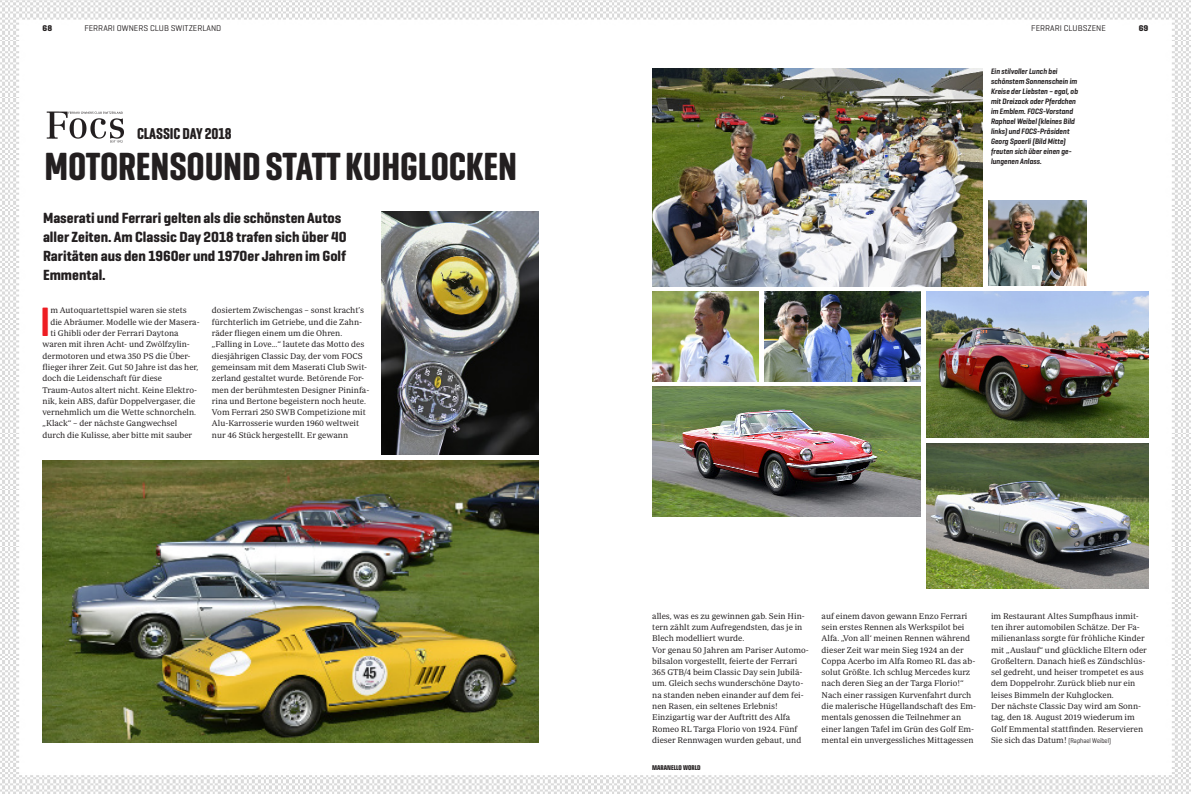
<style>
.page{position:relative;width:1191px;height:794px;background:#fff}
.page>*{position:absolute;margin:0;border:0;box-sizing:border-box;transform-origin:0 0}
.Grundtext_Initial{font:600 41.7px "Geogrotesque Cond";color:#ee1d23}
.t1{font:700 40px "Geogrotesque Comp";letter-spacing:-.005em;color:#231f20}
.Grundtext_H2-1{font:700 16px "Geogrotesque Comp";color:#231f20}
.Vorspann{font:700 15px/19px "Geogrotesque Cond";color:#231f20}
.Grundtext{font:8.5px/11.3px "Periodico Text Lg";color:#231f20}
.Grundtext_Initial-2{font:8.5px/11.3px "Periodico Text Lg";color:#231f20}
.t2{font:8.5px "Geogrotesque";color:#231f20}
.t3{font:700 8.5px "Geogrotesque";color:#231f20}
.BU{font:italic 600 8px/10px "Geogrotesque Cond";color:#231f20}
.t4{font:700 condensed 7px "Eurostile Next LT Pro";color:#231f20}
.s1{font-family:"Geogrotesque Cond";font-size:7px}
</style>
<div class="page">
<img style="left:0;top:0;width:1191px;height:794px">
<img style="left:46px;top:111px;width:79px;height:32px">
<img style="left:43px;top:460px;width:496px;height:283px">
<img style="left:381px;top:212px;width:158px;height:243px">
<img style="left:652px;top:68px;width:330px;height:218px">
<img style="left:765px;top:291px;width:156px;height:90px">
<img style="left:926px;top:443px;width:222px;height:145px">
<img style="left:652px;top:387px;width:269px;height:130px">
<img style="left:926px;top:291px;width:222px;height:147px">
<img style="left:652px;top:291px;width:107px;height:90px">
<img style="left:988px;top:200px;width:98px;height:85px">
<p class="t3" style="left:43px;top:23px;width:11px">68</p>
<p class="t2" style="left:84px;top:23px;width:139px">FERRARI OWNERS CLUB SWITZERLAND</p>
<p class="t2" style="left:1031px;top:23px;width:76px">FERRARI CLUBSZENE</p>
<p class="t3" style="left:1138px;top:23px;width:11px">69</p>
<p class="Grundtext_H2-1" style="left:137px;top:124px;width:96px">CLASSIC DAY 2018</p>
<p class="t1" style="left:44px;top:141px;width:474px">MOTORENSOUND STATT KUHGLOCKEN</p>
<p class="Vorspann" style="left:43px;top:208px;width:305px">Maserati und Ferrari gelten als die schönsten Autos aller Zeiten. Am Classic Day 2018 trafen sich über 40<br>Raritäten aus den 1960er und 1970er Jahren im Golf Emmental.</p>
<p class="Grundtext_Initial" style="left:40px;top:296px;width:12px">I</p>
<p class="Grundtext_Initial-2" style="left:50px;top:305px;width:138px">m Autoquartettspiel waren sie stets</p>
<p class="Grundtext_Initial-2" style="left:212px;top:305px;width:154px">dosiertem Zwischengas – sonst kracht’s fürchterlich im Getriebe, und die Zahn&shy;räder fliegen einem um die Ohren.</p>
<p class="Grundtext" style="left:212px;top:338px;width:159px">„Falling in Love...“ lautete das Motto des diesjährigen Classic Day, der vom FOCS gemeinsam mit dem Maserati Club Swit&shy;zerland gestaltet wurde. Betörende For&shy;men der berühmtesten Designer Pininfa&shy;rina und Bertone begeistern noch heute.<br>Vom Ferrari 250 SWB Competizione mit Alu-Karrosserie wurden 1960 weltweit nur 46 Stück hergestellt. Er gewann</p>
<p class="Grundtext_Initial-2" style="left:50px;top:316px;width:151px">die Abräumer. Modelle wie der Masera-</p>
<p class="Grundtext_Initial-2" style="left:50px;top:327px;width:130px">ti Ghibli oder der Ferrari Daytona</p>
<p class="Grundtext_Initial-2" style="left:43px;top:338px;width:149px">waren mit ihren Acht- und Zwölfzylin-</p>
<p class="Grundtext_Initial-2" style="left:43px;top:350px;width:149px">dermotoren und etwa 350 PS die Über-</p>
<p class="Grundtext_Initial-2" style="left:43px;top:361px;width:157px">flieger ihrer Zeit. Gut 50 Jahre ist das her,</p>
<p class="Grundtext_Initial-2" style="left:43px;top:372px;width:121px">doch die Leidenschaft für diese</p>
<p class="Grundtext_Initial-2" style="left:43px;top:384px;width:156px">Traum-Autos altert nicht. Keine Elektro-</p>
<p class="Grundtext_Initial-2" style="left:43px;top:395px;width:154px">nik, kein ABS, dafür Doppelvergaser, die</p>
<p class="Grundtext_Initial-2" style="left:43px;top:406px;width:155px">vernehmlich um die Wette schnorcheln.</p>
<p class="Grundtext_Initial-2" style="left:43px;top:418px;width:136px">„Klack“ – der nächste Gangwechsel</p>
<p class="Grundtext_Initial-2" style="left:43px;top:429px;width:151px">durch die Kulisse, aber bitte mit sauber</p>
<p class="BU" style="left:991px;top:66px;width:89px">Ein stilvoller Lunch bei schönstem Sonnenschein im<br>Kreise der Liebsten – egal, ob mit Dreizack oder Pferdchen im Emblem. FOCS-Vorstand<br>Raphael Weibel (kleines Bild links) und FOCS-Präsident<br>Georg Spoerli (Bild Mitte) freuten sich über einen ge&shy;lungenen Anlass.</p>
<p class="Grundtext" style="left:652px;top:610px;width:154px">alles, was es zu gewinnen gab. Sein Hin&shy;tern zählt zum Aufregendsten, das je in<br>Blech modelliert wurde.</p>
<p class="Grundtext" style="left:652px;top:644px;width:158px">Vor genau 50 Jahren am Pariser Automo&shy;bilsalon vorgestellt, feierte der Ferrari 365 GTB/4 beim Classic Day sein Jubilä&shy;um. Gleich sechs wunderschöne Dayto&shy;na standen neben einander auf dem fei&shy;nen Rasen, ein seltenes Erlebnis!</p>
<p class="Grundtext" style="left:652px;top:711px;width:151px">Einzigartig war der Auftritt des Alfa<br>Romeo RL Targa Florio von 1924. Fünf dieser Rennwagen wurden gebaut, und</p>
<p class="t4" style="left:652px;top:764px;width:50px">MARANELLO WORLD</p>
<p class="Grundtext" style="left:821px;top:610px;width:155px">auf einem davon gewann Enzo Ferrari sein erstes Rennen als Werkspilot bei Alfa. „Von all‘ meinen Rennen während dieser Zeit war mein Sieg 1924 an der Coppa Acerbo im Alfa Romeo RL das ab&shy;solut Größte. Ich schlug Mercedes kurz nach deren Sieg an der Targa Florio!“</p>
<p class="Grundtext" style="left:821px;top:689px;width:156px">Nach einer rassigen Kurvenfahrt durch die malerische Hügellandschaft des Em&shy;mentals genossen die Teilnehmer an einer langen Tafel im Grün des Golf Em&shy;mental ein unvergessliches Mittagessen</p>
<p class="Grundtext" style="left:991px;top:610px;width:157px">im Restaurant Altes Sumpfhaus inmit&shy;ten ihrer automobilen Schätze. Der Fa&shy;milienanlass sorgte für fröhliche Kinder mit „Auslauf“ und glückliche Eltern oder Großeltern. Danach hieß es Zündschlüs&shy;sel gedreht, und heiser trompetet es aus dem Doppelrohr. Zurück blieb nur ein leises Bimmeln der Kuhglocken.</p>
<p class="Grundtext" style="left:991px;top:700px;width:154px">Der nächste Classic Day wird am Sonn&shy;tag, den 18. August 2019 wiederum im Golf Emmental stattfinden. Reservieren Sie sich das Datum! <span class="s1">(Raphael Weibel)</span></p>
</div>
